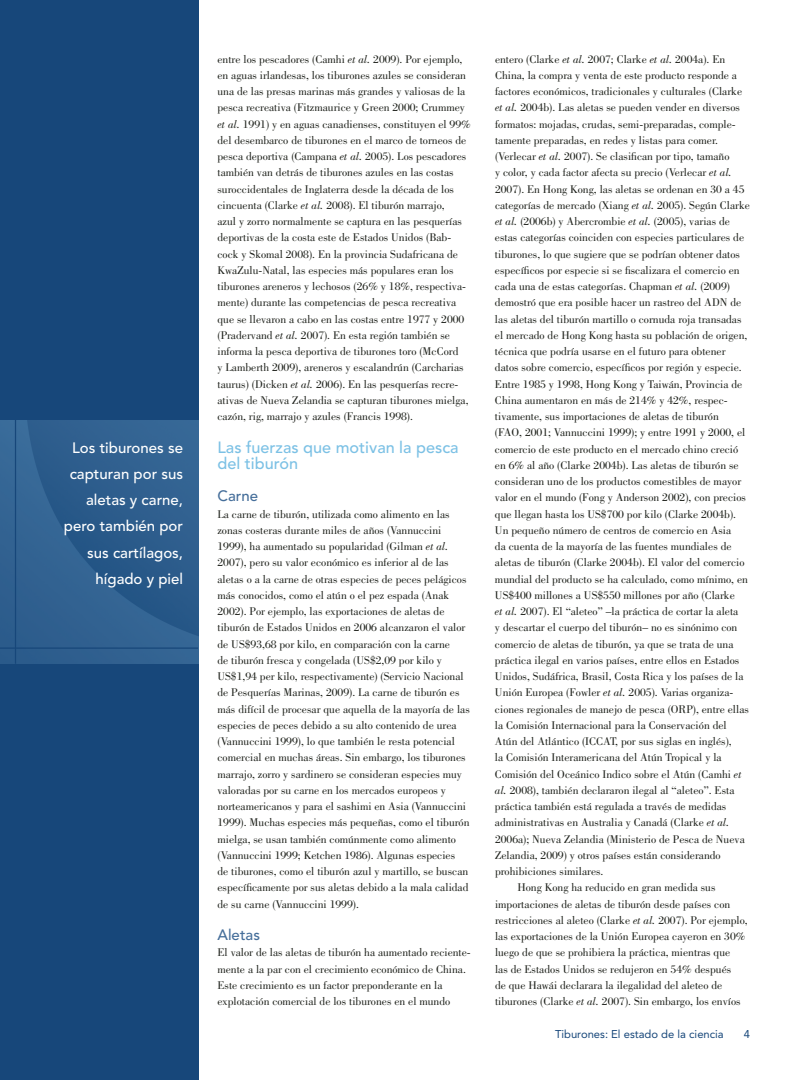
<style>
.page{position:relative;width:810px;height:1080px;background:#fff}
.page>*{position:absolute;margin:0;border:0;box-sizing:border-box;transform-origin:0 0}
.Subhead{font:500 16.25px/16.2px "Avenir LT Std";color:#7cc1e5}
.Call_outs{font:500 15px/26.2px "Avenir LT Std";color:#fff;text-align:right}
.Subhead_2{font:500 15px "Avenir LT Std";color:#456e9a}
.Flush{font:11.5px/16.2px "Bodoni";color:#1d201a}
.Base{font:11.5px/16.2px "Bodoni";color:#1d201a}
.t1{font:11.25px "Avenir LT Std";color:#17477a}
.s1{font-style:italic}
</style>
<div class="page">
<div style="left:0;top:0;width:198px;height:1080px;background:#17477a"></div>
<img style="left:0;top:420px;width:198px;height:244px">
<hr style="left:15px;top:420px;width:1px;height:244px;background:#17477a">
<hr style="left:0;top:648px;width:198px;height:1px;background:#17477a">
<p class="Call_outs" style="left:64px;top:435px;width:121px">Los tiburones se capturan por sus aletas y carne, pero también por sus cartílagos, hígado y piel</p>
<p class="Flush" style="left:218px;top:51px;width:255px">entre los pescadores (Camhi <span class="s1">et al.</span> 2009). Por ejemplo, en aguas irlandesas, los tiburones azules se consideran una de las presas marinas más grandes y valiosas de la pesca recreativa (Fitzmaurice y Green 2000; Crummey <span class="s1">et al.</span> 1991) y en aguas canadienses, constituyen el 99% del desembarco de tiburones en el marco de torneos de pesca deportiva (Campana <span class="s1">et al.</span> 2005). Los pescadores también van detrás de tiburones azules en las costas suroccidentales de Inglaterra desde la década de los cincuenta (Clarke <span class="s1">et al.</span> 2008). El tiburón marrajo,<br>azul y zorro normalmente se captura en las pesquerías deportivas de la costa este de Estados Unidos (Bab&shy;cock y Skomal 2008). En la provincia Sudafricana de KwaZulu-Natal, las especies más populares eran los tiburones areneros y lechosos (26% y 18%, respectiva&shy;mente) durante las competencias de pesca recreativa que se llevaron a cabo en las costas entre 1977 y 2000 (Pradervand <span class="s1">et al.</span> 2007). En esta región también se informa la pesca deportiva de tiburones toro (McCord<br>y Lamberth 2009), areneros y escalandrún (Carcharias taurus) (Dicken <span class="s1">et al.</span> 2006). En las pesquerías recre&shy;ativas de Nueva Zelandia se capturan tiburones mielga, cazón, rig, marrajo y azules (Francis 1998).</p>
<p class="Subhead" style="left:218px;top:439px;width:243px">Las fuerzas que motivan la pesca del tiburón</p>
<p class="Subhead_2" style="left:218px;top:487px;width:42px">Carne</p>
<p class="Flush" style="left:218px;top:506px;width:254px">La carne de tiburón, utilizada como alimento en las zonas costeras durante miles de años (Vannuccini 1999), ha aumentado su popularidad (Gilman <span class="s1">et al.<br></span>2007), pero su valor económico es inferior al de las aletas o a la carne de otras especies de peces pelágicos más conocidos, como el atún o el pez espada (Anak 2002). Por ejemplo, las exportaciones de aletas de tiburón de Estados Unidos en 2006 alcanzaron el valor de US$93,68 por kilo, en comparación con la carne<br>de tiburón fresca y congelada (US$2,09 por kilo y US$1,94 per kilo, respectivamente) (Servicio Nacional de Pesquerías Marinas, 2009). La carne de tiburón es más difícil de procesar que aquella de la mayoría de las especies de peces debido a su alto contenido de urea (Vannuccini 1999), lo que también le resta potencial comercial en muchas áreas. Sin embargo, los tiburones marrajo, zorro y sardinero se consideran especies muy valoradas por su carne en los mercados europeos y norteamericanos y para el sashimi en Asia (Vannuccini 1999). Muchas especies más pequeñas, como el tiburón mielga, se usan también comúnmente como alimento (Vannuccini 1999; Ketchen 1986). Algunas especies<br>de tiburones, como el tiburón azul y martillo, se buscan específicamente por sus aletas debido a la mala calidad de su carne (Vannuccini 1999).</p>
<p class="Subhead_2" style="left:218px;top:926px;width:44px">Aletas</p>
<p class="Flush" style="left:218px;top:944px;width:255px">El valor de las aletas de tiburón ha aumentado reciente&shy;mente a la par con el crecimiento económico de China.<br>Este crecimiento es un factor preponderante en la explotación comercial de los tiburones en el mundo</p>
<p class="Flush" style="left:495px;top:51px;width:256px">entero (Clarke <span class="s1">et al.</span> 2007; Clarke <span class="s1">et al.</span> 2004a). En China, la compra y venta de este producto responde a factores económicos, tradicionales y culturales (Clarke <span class="s1">et al.</span> 2004b). Las aletas se pueden vender en diversos formatos: mojadas, crudas, semi-preparadas, comple&shy;tamente preparadas, en redes y listas para comer. (Verlecar <span class="s1">et al.</span> 2007). Se clasifican por tipo, tamaño<br>y color, y cada factor afecta su precio (Verlecar <span class="s1">et al.<br></span>2007). En Hong Kong, las aletas se ordenan en 30 a 45 categorías de mercado (Xiang <span class="s1">et al.</span> 2005). Según Clarke <span class="s1">et al.</span> (2006b) y Abercrombie <span class="s1">et al.</span> (2005), varias de estas categorías coinciden con especies particulares de tiburones, lo que sugiere que se podrían obtener datos específicos por especie si se fiscalizara el comercio en cada una de estas categorías. Chapman <span class="s1">et al.</span> (2009) demostró que era posible hacer un rastreo del ADN de las aletas del tiburón martillo o cornuda roja transadas el mercado de Hong Kong hasta su población de origen, técnica que podría usarse en el futuro para obtener datos sobre comercio, específicos por región y especie.<br>Entre 1985 y 1998, Hong Kong y Taiwán, Provincia de China aumentaron en más de 214% y 42%, respec&shy;tivamente, sus importaciones de aletas de tiburón<br>(FAO, 2001; Vannuccini 1999); y entre 1991 y 2000, el comercio de este producto en el mercado chino creció en 6% al año (Clarke 2004b). Las aletas de tiburón se consideran uno de los productos comestibles de mayor valor en el mundo (Fong y Anderson 2002), con precios que llegan hasta los US$700 por kilo (Clarke 2004b).<br>Un pequeño número de centros de comercio en Asia<br>da cuenta de la mayoría de las fuentes mundiales de aletas de tiburón (Clarke 2004b). El valor del comercio mundial del producto se ha calculado, como mínimo, en US$400 millones a US$550 millones por año (Clarke<br><span class="s1">et al.</span> 2007). El “aleteo” –la práctica de cortar la aleta<br>y descartar el cuerpo del tiburón– no es sinónimo con comercio de aletas de tiburón, ya que se trata de una práctica ilegal en varios países, entre ellos en Estados Unidos, Sudáfrica, Brasil, Costa Rica y los países de la Unión Europea (Fowler <span class="s1">et al.</span> 2005). Varias organiza&shy;ciones regionales de manejo de pesca (ORP), entre ellas la Comisión Internacional para la Conservación del Atún del Atlántico (ICCAT, por sus siglas en inglés),<br>la Comisión Interamericana del Atún Tropical y la Comisión del Oceánico Indico sobre el Atún (Camhi <span class="s1">et al.</span> 2008), también declararon ilegal al “aleteo”. Esta práctica también está regulada a través de medidas administrativas en Australia y Canadá (Clarke <span class="s1">et al.<br></span>2006a); Nueva Zelandia (Ministerio de Pesca de Nueva Zelandia, 2009) y otros países están considerando prohibiciones similares.</p>
<p class="Base" style="left:495px;top:879px;width:254px;text-indent:22px">Hong Kong ha reducido en gran medida sus importaciones de aletas de tiburón desde países con restricciones al aleteo (Clarke <span class="s1">et al.</span> 2007). Por ejemplo, las exportaciones de la Unión Europea cayeron en 30% luego de que se prohibiera la práctica, mientras que<br>las de Estados Unidos se redujeron en 54% después<br>de que Hawái declarara la ilegalidad del aleteo de tiburones (Clarke <span class="s1">et al.</span> 2007). Sin embargo, los envíos</p>
<p class="t1" style="left:555px;top:1027px;width:170px">Tiburones: El estado de la ciencia</p>
<p class="t1" style="left:744px;top:1027px;width:8px">4</p>
</div>
